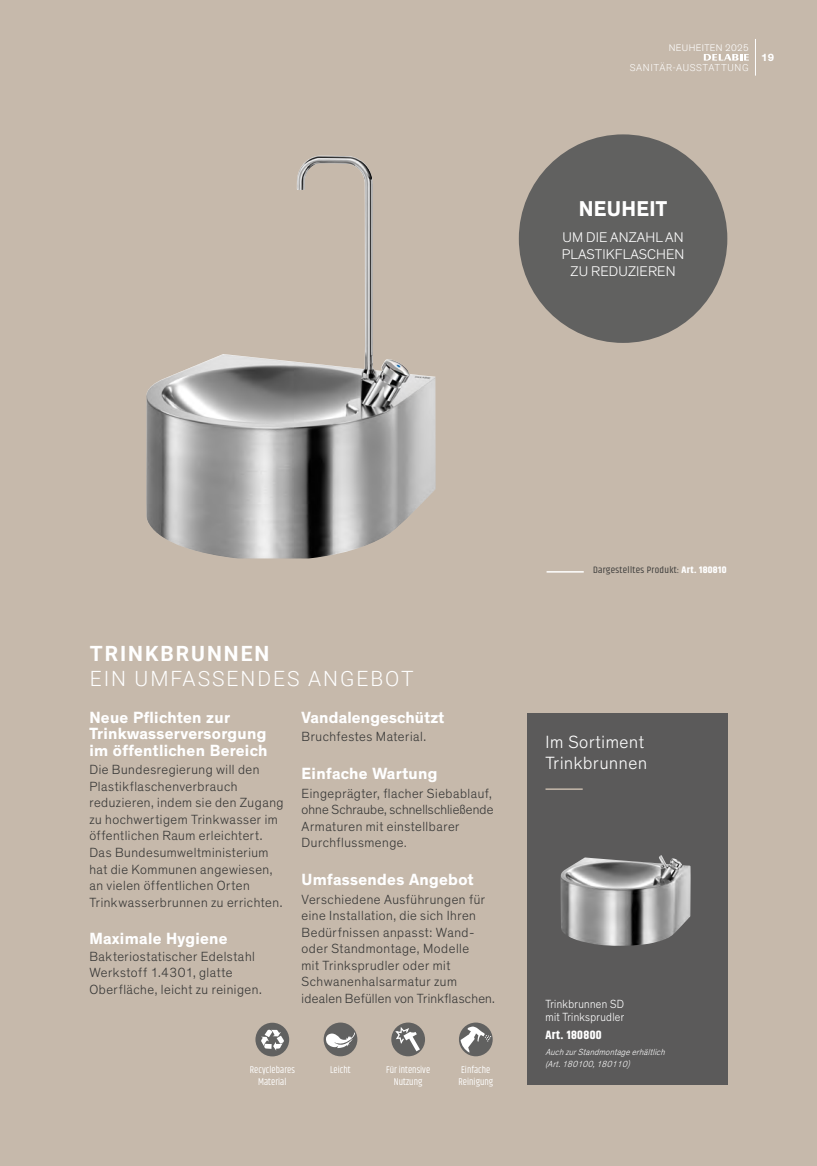
<style>
.page{position:relative;width:817px;height:1166px;background:#fff}
.page>*{position:absolute;margin:0;border:0;box-sizing:border-box;transform-origin:0 0}
.t1{font:700 21.9px "Theinhardt";letter-spacing:.015em;color:#fff}
.t2{font:300 21px "Roboto";letter-spacing:.095em;color:#fff}
.t3{font:700 21px "Roboto";letter-spacing:.095em;color:#fff}
.t4{font:300 18px/21px "Theinhardt";letter-spacing:.04em;color:#fff}
.t5{font:700 16.5px/16.5px "Theinhardt";letter-spacing:.02em;color:#fff}
.t6{font:300 14.25px/17.1px "Theinhardt";letter-spacing:.01em;color:#fff;text-align:center}
.t7{font:300 13.5px/16.5px "Theinhardt";letter-spacing:.04em;color:#373736}
.t8{font:300 12px/13.5px "Theinhardt";letter-spacing:.03em;color:#fff;scale:.91 1}
.t9{font:700 12px "Khand";letter-spacing:.03em;color:#fff}
.t10{font:700 10.5px "Theinhardt";color:#fff;scale:1.04 1}
.t11{font:10.05px/12px "Khand";letter-spacing:.005em;color:#fff;scale:.96 1}
.t12{font:300 9.75px "Roboto";letter-spacing:.065em;color:#fff}
.t13{font:300 9.75px "Theinhardt";letter-spacing:.04em;color:#fff}
.t14{font:9.45px "Khand";letter-spacing:.03em;color:#373736;scale:1.08 1}
.t15{font:italic 300 9px/12px "Theinhardt";color:#fff;scale:.91 1}
.s1{font-size:12px}
.s2{font-weight:700;color:#fff}
.s3{font-family:"Roboto"}
</style>
<div class="page">
<div style="left:0;top:0;width:816px;height:1165px;background:#c6b9ab"></div>
<hr style="left:755px;top:39px;width:1px;height:37px;background:#fff">
<svg style="left:703px;top:54px;width:45px;height:7px"></svg>
<div style="left:527px;top:713px;width:200px;height:371px;background:#5b5a5a"></div>
<img style="left:560px;top:855px;width:130px;height:91px">
<img style="left:146px;top:156px;width:289px;height:402px">
<div style="left:518px;top:134px;width:209px;height:209px;background:#616160;border-radius:50%"></div>
<svg style="left:459px;top:1022px;width:33px;height:33px"></svg>
<svg style="left:460px;top:1026px;width:31px;height:26px"></svg>
<div style="left:391px;top:1022px;width:34px;height:33px;background:#616160;border-radius:50%"></div>
<svg style="left:393px;top:1024px;width:27px;height:27px"></svg>
<hr style="left:546px;top:571px;width:37px;height:1px;background:#fff">
<hr style="left:545px;top:788px;width:37px;height:1px;background:#c6b9ab">
<div style="left:323px;top:1022px;width:34px;height:33px;background:#616160;border-radius:50%"></div>
<svg style="left:325px;top:1031px;width:30px;height:18px"></svg>
<div style="left:255px;top:1022px;width:34px;height:34px;background:#616160;border-radius:50%"></div>
<svg style="left:261px;top:1029px;width:23px;height:21px"></svg>
<p class="t13" style="left:668px;top:42px;width:82px">NEUHEITEN 2025</p>
<p class="t12" style="left:629px;top:60px;width:120px">SANITÄR-AUSSTATTUNG</p>
<p class="t10" style="left:761px;top:51px;width:14px">19</p>
<h1 class="t1" style="left:578px;top:195px;width:90px">NEUHEIT</h1>
<p class="t6" style="left:561px;top:228px;width:124px">UM DIE ANZAHL AN<br>PLASTIKFLASCHEN<br>ZU REDUZIEREN</p>
<h2 class="t3" style="left:90px;top:638px;width:181px">TRINKBRUNNEN</h2>
<h2 class="t2" style="left:90px;top:663px;width:325px">EIN UMFASSENDES ANGEBOT</h2>
<p class="t5" style="left:89px;top:709px;width:179px">Neue Pflichten zur<br>Trinkwasserversorgung im öffentlichen Bereich</p>
<p class="t7" style="left:89px;top:761px;width:196px">Die Bundesregierung will den<br>Plastikflaschenverbrauch reduzieren, indem sie den Zugang zu hochwertigem Trinkwasser im öffentlichen Raum erleichtert.<br>Das Bundesumweltministerium hat die Kommunen angewiesen, an vielen öffentlichen Orten<br>Trinkwasserbrunnen zu errichten.</p>
<p class="t5" style="left:89px;top:930px;width:140px">Maximale Hygiene</p>
<p class="t7" style="left:89px;top:947px;width:174px">Bakteriostatischer Edelstahl<br>Werkstoff 1.4301, glatte<br>Oberfläche, leicht zu reinigen.</p>
<p class="t5" style="left:301px;top:709px;width:144px">Vandalengeschützt</p>
<p class="t7" style="left:301px;top:728px;width:126px">Bruchfestes Material.</p>
<p class="t5" style="left:301px;top:765px;width:137px">Einfache Wartung</p>
<p class="t7" style="left:301px;top:785px;width:193px">Eingeprägter, flacher Siebablauf, ohne Schraube, schnellschließende<br>Armaturen mit einstellbarer<br>Durchflussmenge<span class="s1">.</span></p>
<p class="t5" style="left:301px;top:871px;width:174px">Umfassendes Angebot</p>
<p class="t7" style="left:301px;top:891px;width:195px">Verschiedene Ausführungen für eine Installation, die sich Ihren<br>Bedürfnissen anpasst: Wand&shy;oder Standmontage, Modelle<br>mit Trinksprudler oder mit<br>Schwanenhalsarmatur zum idealen Befüllen von Trinkflaschen.</p>
<p class="t11" style="left:250px;top:1064px;width:48px">Recyclebares</p>
<p class="t11" style="left:330px;top:1063px;width:23px">Leicht</p>
<p class="t11" style="left:258px;top:1076px;width:31px">Material</p>
<p class="t11" style="left:386px;top:1063px;width:48px;text-align:center">Für intensive<br>Nutzung</p>
<p class="t11" style="left:458px;top:1063px;width:38px">Einfache<br>Reinigung</p>
<p class="t14" style="left:593px;top:563px;width:125px">Dargestelltes Produkt: <span class="s2">Art. 180810</span></p>
<h3 class="t4" style="left:545px;top:731px;width:103px">Im Sortiment<br>Trinkbrunnen</h3>
<p class="t8" style="left:545px;top:996px;width:88px">Trinkbrunnen SD mit Trinksprudler</p>
<p class="t9" style="left:545px;top:1026px;width:58px">Art. 180800</p>
<p class="t15" style="left:545px;top:1046px;width:135px">AuchzurStandmontageerhältlich (Art.180100,180110<span class="s3">)</span></p>
</div>
